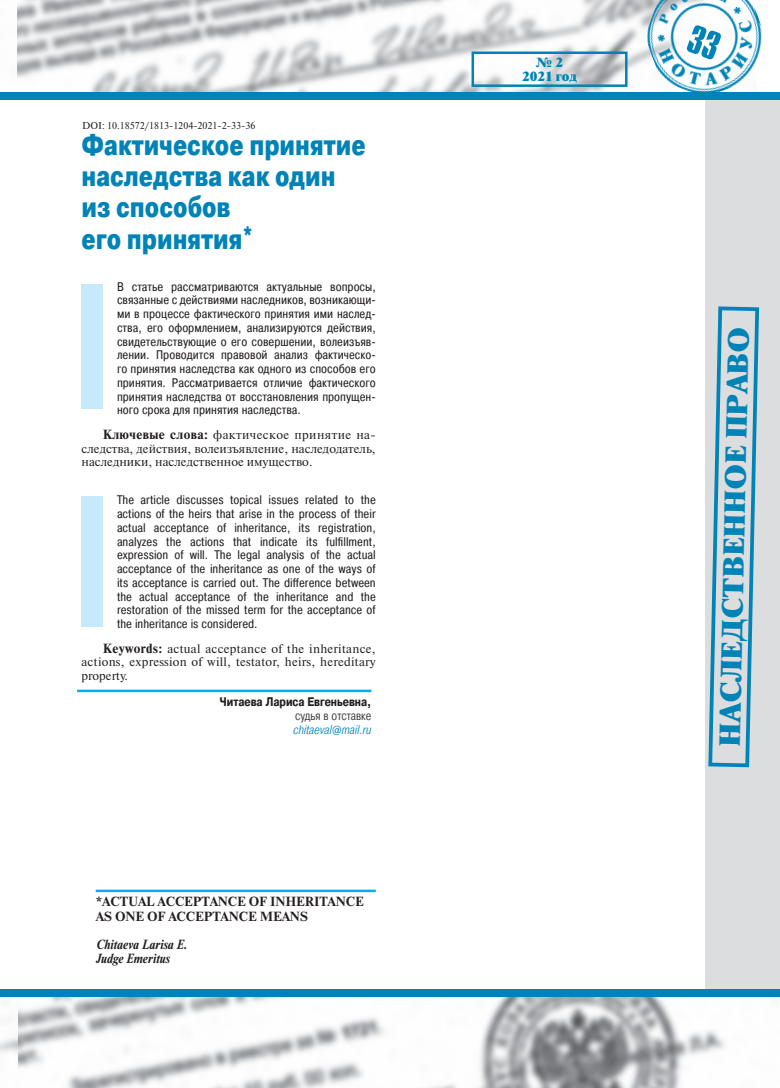
<style>
.page{position:relative;width:780px;height:1088px;background:#fff}
.page>*{position:absolute;margin:0;border:0;box-sizing:border-box;transform-origin:0 0}
.t1{font:900 28.75px/31.2px "Pragmatica Cond";color:#0083b6;scale:.85 1}
.t2{font:27.5px "Newton XC";color:#0083b6}
.t3{font:12.5px/13.8px "Pragmatica Cond";color:#231f20;text-align:justify}
.t4{font:12.5px/13.8px "Newton C";color:#231f20;text-align:justify}
.t5{font:700 12.5px/15px "Newton C";color:#231f20}
.t6{font:italic 700 12.5px/13.8px "Newton C";color:#231f20;scale:.9 1}
.t7{font:700 12.5px "Pragmatica Cond C";color:#231f20}
.t8{font:italic 300 12.5px "Pragmatica Cond";color:#0083b6}
.t9{font:300 12.5px "Pragmatica Cond";color:#231f20}
.t10{font:12.5px/13.8px "Newton XC";color:#0083b6;text-align:center}
.t11{font:10px "Newton C";color:#231f20}
.s1{font-weight:700}
</style>
<div class="page">
<img style="left:0;top:0;width:779px;height:93px">
<img style="left:0;top:997px;width:725px;height:91px">
<div style="left:705px;top:97px;width:75px;height:892px;background:#dcdddf"></div>
<svg style="left:470px;top:50px;width:158px;height:38px"></svg>
<div style="left:18px;top:93px;width:762px;height:7px;background:#0083b6"></div>
<img style="left:632px;top:0;width:145px;height:93px">
<div style="left:0;top:93px;width:18px;height:7px;background:#0083b6"></div>
<div style="left:18px;top:989px;width:762px;height:8px;background:#0083b6"></div>
<div style="left:0;top:989px;width:18px;height:8px;background:#0083b6"></div>
<svg style="left:708px;top:306px;width:52px;height:462px"></svg>
<hr style="left:96px;top:889px;width:280px;height:3px;background:#00aeef">
<div style="left:81px;top:284px;width:22px;height:125px;background:#c6eafa"></div>
<div style="left:81px;top:496px;width:22px;height:130px;background:#c6eafa"></div>
<hr style="left:77px;top:690px;width:294px;height:2px;background:#00aeef">
<svg style="left:685px;top:24px;width:37px;height:36px"></svg>
<p class="t11" style="left:82px;top:122px;width:175px">DOI: 10.18572/1813-1204-2021-2-33-36</p>
<h1 class="t1" style="left:81px;top:130px;width:336px">Фактическое принятие наследства как один из способов<br>его принятия*</h1>
<p class="t3" style="left:117px;top:280px;width:260px">В статье рассматриваются актуальные вопросы, связанные с действиями наследников, возникающи&shy;ми в процессе фактического принятия ими наслед&shy;ства, его оформлением, анализируются действия, свидетельствующие о его совершении, волеизъяв&shy;лении. Проводится правовой анализ фактическо&shy;го принятия наследства как одного из способов его принятия. Рассматривается отличие фактического принятия наследства от восстановления пропущен&shy;ного срока для принятия наследства.</p>
<p class="t4" style="left:81px;top:429px;width:296px;text-indent:21px"><span class="s1">Ключевые слова:</span> фактическое принятие на&shy;следства, действия, волеизъявление, наследодатель, наследники, наследственное имущество.</p>
<p class="t3" style="left:117px;top:494px;width:260px">The article discusses topical issues related to the actions of the heirs that arise in the process of their actual acceptance of inheritance, its registration, analyzes the actions that indicate its fulfillment, expression of will. The legal analysis of the actual acceptance of the inheritance as one of the ways of its acceptance is carried out. The difference between the actual acceptance of the inheritance and the restoration of the missed term for the acceptance of the inheritance is considered.</p>
<p class="t4" style="left:81px;top:643px;width:296px;text-indent:21px"><span class="s1">Keywords:</span> actual acceptance of the inheritance, actions, expression of will, testator, heirs, hereditary property.</p>
<p class="t7" style="left:220px;top:695px;width:153px">Чита ева Лариса Евгеньевна,</p>
<p class="t9" style="left:295px;top:708px;width:78px">судья в отставке</p>
<p class="t8" style="left:293px;top:725px;width:80px">chitaeval@mail.ru</p>
<p class="t5" style="left:96px;top:895px;width:269px">*ACTUAL ACCEPTANCE OF INHERITANCE<br>AS ONE OF ACCEPTANCE MEANS</p>
<p class="t6" style="left:96px;top:938px;width:103px">Chitaeva Larisa E.<br>Judge Emeritus</p>
<p class="t10" style="left:522px;top:56px;width:56px">№ 2<br>2021 год</p>
<h2 class="t2" style="left:714px;top:746px;width:421px;rotate:-89deg">НАСЛЕДСТВЕННОЕ ПРАВО</h2>
</div>
